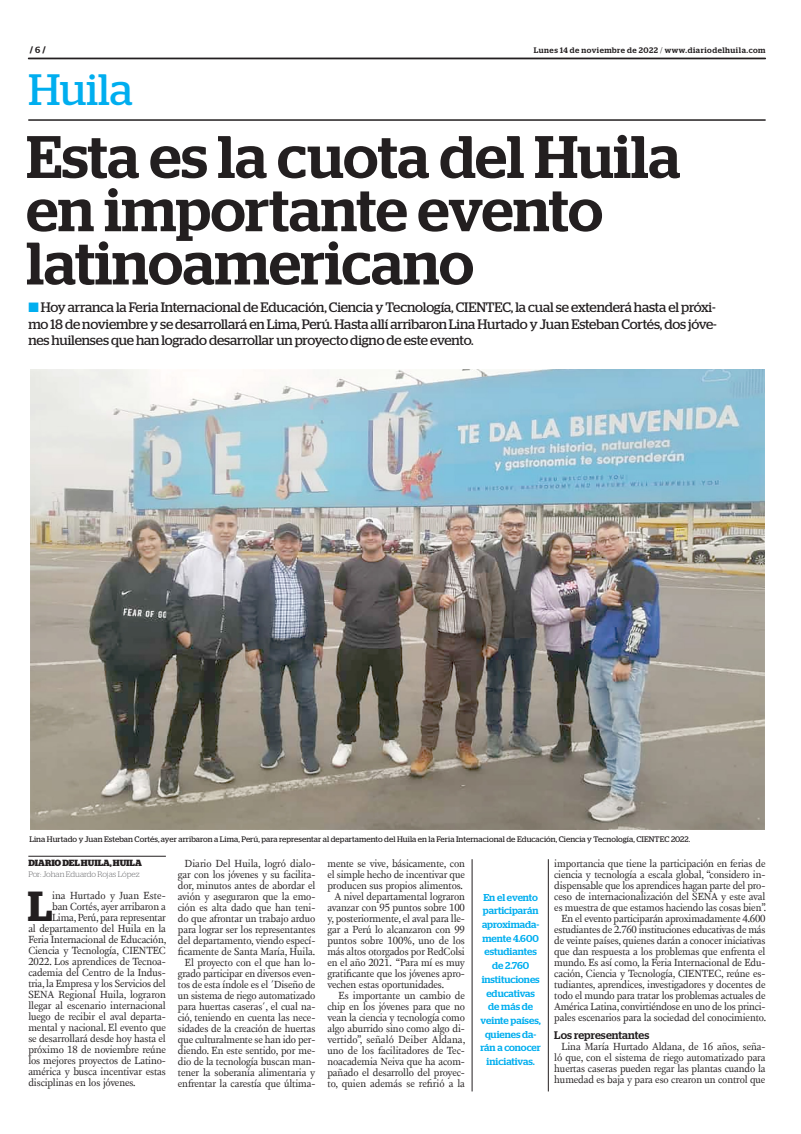
<style>
.page{position:relative;width:801px;height:1134px;background:#fff}
.page>*{position:absolute;margin:0;border:0;box-sizing:border-box;transform-origin:0 0}
.TITULO{font:500 59.8px/53.2px "Stag";color:#231f20}
.t1{font:43.9px "Stag";color:#00aeef}
.TEXTO_UNO{font:600 42px "Stag";color:#231f20}
.SUMARIO{font:13.7px/16.5px "Stag";letter-spacing:-.015em;color:#231f20;text-align:justify}
.INTERTITULO{font:500 11px "Stag";letter-spacing:.01em;color:#231f20}
.TEXTO{font:10.6px/11px "New Fournier BP";letter-spacing:-.01em;color:#231f20;text-align:justify}
.TEXTO_UNO-2{font:10.6px "New Fournier BP";letter-spacing:-.01em;color:#231f20}
.DESTACADO_AZUL{font:500 10px/13.7px "Stag";color:#00aeef;text-align:center}
.CREDITO_1{font:700 9px "Stag";color:#231f20}
.PIE_DE_FOTO{font:8px "Stag";letter-spacing:.01em;color:#231f20}
.t2{font:500 8px "Stag";letter-spacing:.06em;color:#231f20}
.CREDITO_2{font:300 8px "Stag";letter-spacing:-.005em;color:#6c6d70}
.s1{font-weight:500}
.s2{font-weight:300}
.s3{color:#00aeef}
</style>
<div class="page">
<svg style="left:28px;top:58px;width:737px;height:1px"></svg>
<hr style="left:28px;top:120px;width:737px;height:1px;background:#231f20">
<hr style="left:28px;top:856px;width:138px;height:1px;background:#231f20">
<img style="left:30px;top:369px;width:734px;height:461px">
<hr style="left:472px;top:859px;width:1px;height:232px;background:#231f20">
<hr style="left:548px;top:859px;width:1px;height:232px;background:#231f20">
<p class="CREDITO_1" style="left:30px;top:45px;width:17px">/ <span class="s1">6</span> /</p>
<p class="t2" style="left:534px;top:45px;width:233px">Lunes 14 de noviembre de 2022 <span class="s2">/</span> www.diariodelhuila.com</p>
<p class="t1" style="left:28px;top:64px;width:106px">Huila</p>
<p class="TITULO" style="left:26px;top:130px;width:655px">Esta es la cuota del Huila en importante evento latinoamericano</p>
<p class="SUMARIO" style="left:28px;top:299px;width:690px"><span class="s3">■</span> Hoy arranca la Feria Internacional de Educación, Ciencia y Tecnología, CIENTEC, la cual se extenderá hasta el próxi&shy;mo 18 de noviembre y se desarrollará en Lima, Perú. Hasta allí arribaron Lina Hurtado y Juan Esteban Cortés, dos jóve&shy;nes huilenses que han logrado desarrollar un proyecto digno de este evento.</p>
<p class="PIE_DE_FOTO" style="left:29px;top:834px;width:662px">Lina Hurtado y Juan Esteban Cortés, ayer arribaron a Lima, Perú, para representar al departamento del Huila en la Feria Internacional de Educación, Ciencia y Tecnología, CIENTEC 2022.</p>
<p class="CREDITO_1" style="left:28px;top:858px;width:115px">DIARIO DEL HUILA, HUILA</p>
<p class="CREDITO_2" style="left:28px;top:870px;width:113px">Por: Johan Eduardo Rojas López</p>
<p class="TEXTO_UNO" style="left:28px;top:882px;width:26px">L</p>
<p class="TEXTO_UNO-2" style="left:52px;top:889px;width:115px">ina Hurtado y Juan Este-</p>
<p class="TEXTO_UNO-2" style="left:52px;top:900px;width:115px">ban Cortés, ayer arribaron a</p>
<p class="TEXTO_UNO-2" style="left:52px;top:911px;width:115px">Lima, Perú, para representar</p>
<p class="TEXTO_UNO-2" style="left:28px;top:922px;width:139px">al departamento del Huila en la</p>
<p class="TEXTO_UNO-2" style="left:28px;top:933px;width:140px">Feria Internacional de Educación,</p>
<p class="TEXTO_UNO-2" style="left:28px;top:944px;width:139px">Ciencia y Tecnología, CIENTEC</p>
<p class="TEXTO_UNO-2" style="left:28px;top:955px;width:139px">2022. Los aprendices de Tecnoa-</p>
<p class="TEXTO_UNO-2" style="left:28px;top:966px;width:139px">cademia del Centro de la Indus-</p>
<p class="TEXTO_UNO-2" style="left:28px;top:977px;width:139px">tria, la Empresa y los Servicios del</p>
<p class="TEXTO_UNO-2" style="left:28px;top:988px;width:139px">SENA Regional Huila, lograron</p>
<p class="TEXTO_UNO-2" style="left:28px;top:999px;width:139px">llegar al escenario internacional</p>
<p class="TEXTO_UNO-2" style="left:28px;top:1010px;width:139px">luego de recibir el aval departa-</p>
<p class="TEXTO_UNO-2" style="left:28px;top:1021px;width:139px">mental y nacional. El evento que</p>
<p class="TEXTO_UNO-2" style="left:28px;top:1032px;width:139px">se desarrollará desde hoy hasta el</p>
<p class="TEXTO_UNO-2" style="left:28px;top:1043px;width:139px">próximo 18 de noviembre reúne</p>
<p class="TEXTO_UNO-2" style="left:28px;top:1054px;width:139px">los mejores proyectos de Latino-</p>
<p class="TEXTO_UNO-2" style="left:28px;top:1065px;width:139px">américa y busca incentivar estas</p>
<p class="TEXTO_UNO-2" style="left:28px;top:1076px;width:109px">disciplinas en los jóvenes.</p>
<p class="TEXTO" style="left:178px;top:858px;width:139px;text-indent:7px">Diario Del Huila, logró dialo&shy;gar con los jóvenes y su facilita&shy;dor, minutos antes de abordar el avión y aseguraron que la emo&shy;ción es alta dado que han teni&shy;do que afrontar un trabajo arduo para lograr ser los representantes del departamento, viendo especí&shy;ficamente de Santa María, Huila.</p>
<p class="TEXTO" style="left:178px;top:957px;width:139px;text-indent:7px">El proyecto con el que han lo&shy;grado participar en diversos even&shy;tos de esta índole es el ´Diseño de un sistema de riego automatizado para huertas caseras´, el cual na&shy;ció, teniendo en cuenta las nece&shy;sidades de la creación de huertas que culturalmente se han ido per&shy;diendo. En este sentido, por me&shy;dio de la tecnología buscan man&shy;tener la soberanía alimentaria y enfrentar la carestía que última-</p>
<p class="TEXTO" style="left:327px;top:858px;width:139px">mente se vive, básicamente, con el simple hecho de incentivar que producen sus propios alimentos.</p>
<p class="TEXTO" style="left:327px;top:891px;width:139px;text-indent:7px">A nivel departamental lograron avanzar con 95 puntos sobre 100 y, posteriormente, el aval para lle&shy;gar a Perú lo alcanzaron con 99 puntos sobre 100%, uno de los más altos otorgados por RedColsi en el año 2021. “Para mí es muy gratificante que los jóvenes apro&shy;vechen estas oportunidades.</p>
<p class="TEXTO" style="left:327px;top:990px;width:139px;text-indent:11px">Es importante un cambio de chip en los jóvenes para que no vean la ciencia y tecnología como algo aburrido sino como algo di&shy;vertido”, señaló Deiber Aldana, uno de los facilitadores de Tec&shy;noacademia Neiva que ha acom&shy;pañado el desarrollo del proyec&shy;to, quien además se refirió a la</p>
<p class="DESTACADO_AZUL" style="left:480px;top:890px;width:62px">En el evento participarán aproximada&shy;mente 4.600 estudiantes de 2.760 instituciones educativas de más de veinte países, quienes da&shy;rán a conocer iniciativas.</p>
<p class="TEXTO" style="left:554px;top:858px;width:213px">importancia que tiene la participación en ferias de ciencia y tecnología a escala global, “considero in&shy;dispensable que los aprendices hagan parte del pro&shy;ceso de internacionalización del SENA y este aval es muestra de que estamos haciendo las cosas bien”.</p>
<p class="TEXTO" style="left:554px;top:913px;width:213px;text-indent:7px">En el evento participarán aproximadamente 4.600 estudiantes de 2.760 instituciones educativas de más de veinte países, quienes darán a conocer iniciativas que dan respuesta a los problemas que enfrenta el mundo. Es así como, la Feria Internacional de Edu&shy;cación, Ciencia y Tecnología, CIENTEC, reúne es&shy;tudiantes, aprendices, investigadores y docentes de todo el mundo para tratar los problemas actuales de América Latina, convirtiéndose en uno de los princi&shy;pales escenarios para la sociedad del conocimiento.</p>
<p class="INTERTITULO" style="left:554px;top:1028px;width:97px">Los representantes</p>
<p class="TEXTO" style="left:554px;top:1041px;width:213px;text-indent:7px">Lina María Hurtado Aldana, de 16 años, seña&shy;ló que, con el sistema de riego automatizado para huertas caseras pueden regar las plantas cuando la humedad es baja y para eso crearon un control que</p>
</div>
